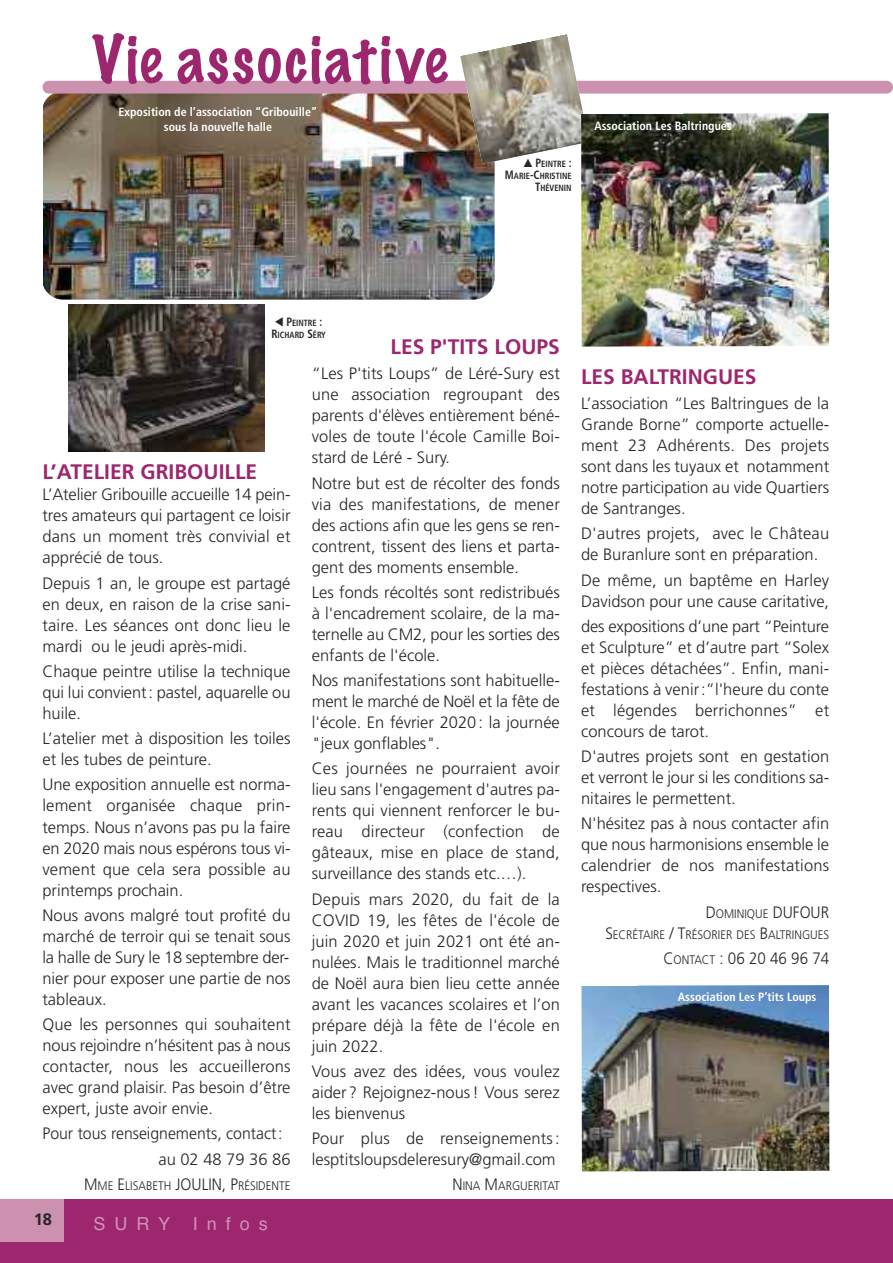
<style>
.page{position:relative;width:893px;height:1263px;background:#fff}
.page>*{position:absolute;margin:0;border:0;box-sizing:border-box;transform-origin:0 0}
.t1{font:100 60px "Marker Felt";letter-spacing:.045em;color:#9d276f}
.t2{font:700 21px "Frutiger";color:#9d276f}
.t3{font:18px "Helvetica";letter-spacing:.5em;color:rgb(255 255 255/.5)}
.t4{font:300 16.5px/21px "Frutiger";color:#272526;text-align:justify}
.t5{font:300 16.5px/25.2px "Frutiger";color:#272526;scale:.96 1}
.t6{font:300 16.5px "Frutiger";color:#272526;scale:.92 1}
.t7{font:700 16.5px "Frutiger";color:#272526}
.t8{font:300 12.3px/21px "Frutiger";color:#272526;text-align:right;scale:.92 1}
.t9{font:700 condensed 12px/15px "Frutiger";color:#fff;text-align:center}
.t10{font:700 condensed 9px/12px "Frutiger";color:#272526;text-align:right;scale:.92 1}
.s1{font-family:"European Pi Three";font-weight:400;font-stretch:normal;font-size:12px}
.s2{font-size:12px}
.s3{font-size:16.5px}
.s4{font-size:12.3px}
</style>
<div class="page">
<img style="left:44px;top:94px;width:451px;height:206px">
<div style="left:0;top:1199px;width:893px;height:64px;background:#9d276f"></div>
<div style="left:0;top:1199px;width:64px;height:43px;background:#cb91af"></div>
<div style="left:43px;top:81px;width:850px;height:13px;background:#cb91af;border-radius:6px"></div>
<img style="left:460px;top:34px;width:129px;height:130px">
<img style="left:68px;top:304px;width:197px;height:148px">
<img style="left:581px;top:113px;width:248px;height:234px">
<img style="left:581px;top:985px;width:248px;height:186px">
<h1 class="t1" style="left:92px;top:12px;width:357px">Vie associative</h1>
<p class="t9" style="left:119px;top:105px;width:200px">Exposition de l’association “Gribouille” sous la nouvelle halle</p>
<p class="t10" style="left:505px;top:159px;width:74px"><span class="s1">-</span> <span class="s2">P</span>EINTRE <span class="s2">:<br>M</span>ARIE<span class="s2">-C</span>HRISTINE<br><span class="s2">T</span>HÉVENIN</p>
<p class="t9" style="left:594px;top:119px;width:139px">Association Les Baltringues</p>
<p class="t10" style="left:271px;top:317px;width:60px;text-align:left;text-indent:15px"><span class="s2">P</span>EINTRE <span class="s2">:<br>R</span>ICHARD <span class="s2">S</span>ÉRY</p>
<p class="t2" style="left:391px;top:338px;width:171px">LES P'TITS LOUPS</p>
<p class="t4" style="left:312px;top:364px;width:250px">“Les P'tits Loups” de Léré-Sury est une association regroupant des parents d'élèves entièrement béné&shy;voles de toute l'école Camille Boi&shy;stard de Léré - Sury.</p>
<p class="t4" style="left:312px;top:473px;width:250px">Notre but est de récolter des fonds via des manifestations, de mener des actions afin que les gens se ren&shy;contrent, tissent des liens et parta&shy;gent des moments ensemble.</p>
<p class="t4" style="left:312px;top:583px;width:250px">Les fonds récoltés sont redistribués à l'encadrement scolaire, de la ma&shy;ternelle au CM2, pour les sorties des enfants de l'école.</p>
<p class="t4" style="left:312px;top:671px;width:250px">Nos manifestations sont habituelle&shy;ment le marché de Noël et la fête de l'école. En février 2020: la journée "jeux gonflables".</p>
<p class="t4" style="left:312px;top:759px;width:250px">Ces journées ne pourraient avoir lieu sans l'engagement d'autres pa&shy;rents qui viennent renforcer le bu&shy;reau directeur (confection de gâteaux, mise en place de stand, surveillance des stands etc.…).</p>
<p class="t4" style="left:312px;top:889px;width:250px">Depuis mars 2020, du fait de la COVID 19, les fêtes de l'école de juin 2020 et juin 2021 ont été an&shy;nulées. Mais le traditionnel marché de Noël aura bien lieu cette année avant les vacances scolaires et l’on prépare déjà la fête de l'école en juin 2022.</p>
<p class="t4" style="left:312px;top:1062px;width:250px">Vous avez des idées, vous voulez aider ? Rejoignez-nous! Vous serez les bienvenus</p>
<p class="t4" style="left:312px;top:1129px;width:250px">Pour plus de renseignements: lesptitsloupsdeleresury@gmail.com</p>
<p class="t8" style="left:453px;top:1176px;width:118px"><span class="s3">N</span>INA <span class="s3">M</span>ARGUERITAT</p>
<p class="t2" style="left:42px;top:464px;width:216px">L’ATELIER GRIBOUILLE</p>
<p class="t4" style="left:42px;top:485px;width:250px">L’Atelier Gribouille accueille 14 pein&shy;tres amateurs qui partagent ce loisir dans un moment très convivial et apprécié de tous.</p>
<p class="t4" style="left:42px;top:574px;width:250px">Depuis 1 an, le groupe est partagé en deux, en raison de la crise sani&shy;taire. Les séances ont donc lieu le mardi ou le jeudi après-midi.</p>
<p class="t4" style="left:42px;top:662px;width:250px">Chaque peintre utilise la technique qui lui convient: pastel, aquarelle ou huile.</p>
<p class="t4" style="left:42px;top:729px;width:250px">L’atelier met à disposition les toiles et les tubes de peinture.</p>
<p class="t4" style="left:42px;top:775px;width:250px">Une exposition annuelle est norma&shy;lement organisée chaque prin&shy;temps. Nous n’avons pas pu la faire en 2020 mais nous espérons tous vi&shy;vement que cela sera possible au printemps prochain.</p>
<p class="t4" style="left:42px;top:906px;width:250px">Nous avons malgré tout profité du marché de terroir qui se tenait sous la halle de Sury le 18 septembre der&shy;nier pour exposer une partie de nos tableaux.</p>
<p class="t4" style="left:42px;top:1015px;width:250px">Que les personnes qui souhaitent nous rejoindre n’hésitent pas à nous contacter, nous les accueillerons avec grand plaisir. Pas besoin d’être expert, juste avoir envie.</p>
<p class="t5" style="left:158px;top:1122px;width:139px;text-indent:-116px">Pour tous renseignements, contact: au 02 48 79 36 86</p>
<p class="t8" style="left:84px;top:1176px;width:226px"><span class="s3">M</span>ME <span class="s3">E</span>LISABETH <span class="s3">JOULIN, P</span>RÉSIDENTE</p>
<p class="t7" style="left:34px;top:1213px;width:20px">18</p>
<p class="t3" style="left:94px;top:1213px;width:78px">SURY</p>
<p class="t3" style="left:193px;top:1213px;width:77px">Infos</p>
<p class="t2" style="left:581px;top:368px;width:177px">LES BALTRINGUES</p>
<p class="t4" style="left:581px;top:394px;width:250px">L’association “Les Baltringues de la Grande Borne” comporte actuelle&shy;ment 23 Adhérents. Des projets sont dans les tuyaux et notamment notre participation au vide Quartiers de Santranges.</p>
<p class="t4" style="left:581px;top:524px;width:250px">D'autres projets, avec le Château de Buranlure sont en préparation.</p>
<p class="t4" style="left:581px;top:571px;width:250px">De même, un baptême en Harley<br>Davidson pour une cause caritative,</p>
<p class="t4" style="left:581px;top:617px;width:250px">des expositions d’une part “Peinture et Sculpture” et d’autre part “Solex et pièces détachées”. Enfin, mani&shy;festations à venir:”l'heure du conte et légendes berrichonnes” et concours de tarot.</p>
<p class="t4" style="left:581px;top:747px;width:250px">D'autres projets sont en gestation et verront le jour si les conditions sa&shy;nitaires le permettent.</p>
<p class="t4" style="left:581px;top:814px;width:250px">N'hésitez pas à nous contacter afin que nous harmonisions ensemble le calendrier de nos manifestations respectives.</p>
<p class="t8" style="left:605px;top:904px;width:245px"><span class="s3">D</span>OMINIQUE <span class="s3">DUFOUR<br>S</span>ECRÉTAIRE <span class="s3">/ T</span>RÉSORIER DES <span class="s3">B</span>ALTRINGUES</p>
<p class="t6" style="left:663px;top:951px;width:182px">C<span class="s4">ONTACT</span> : 06 20 46 96 74</p>
<p class="t9" style="left:678px;top:990px;width:140px">Association Les P’tits Loups</p>
</div>
